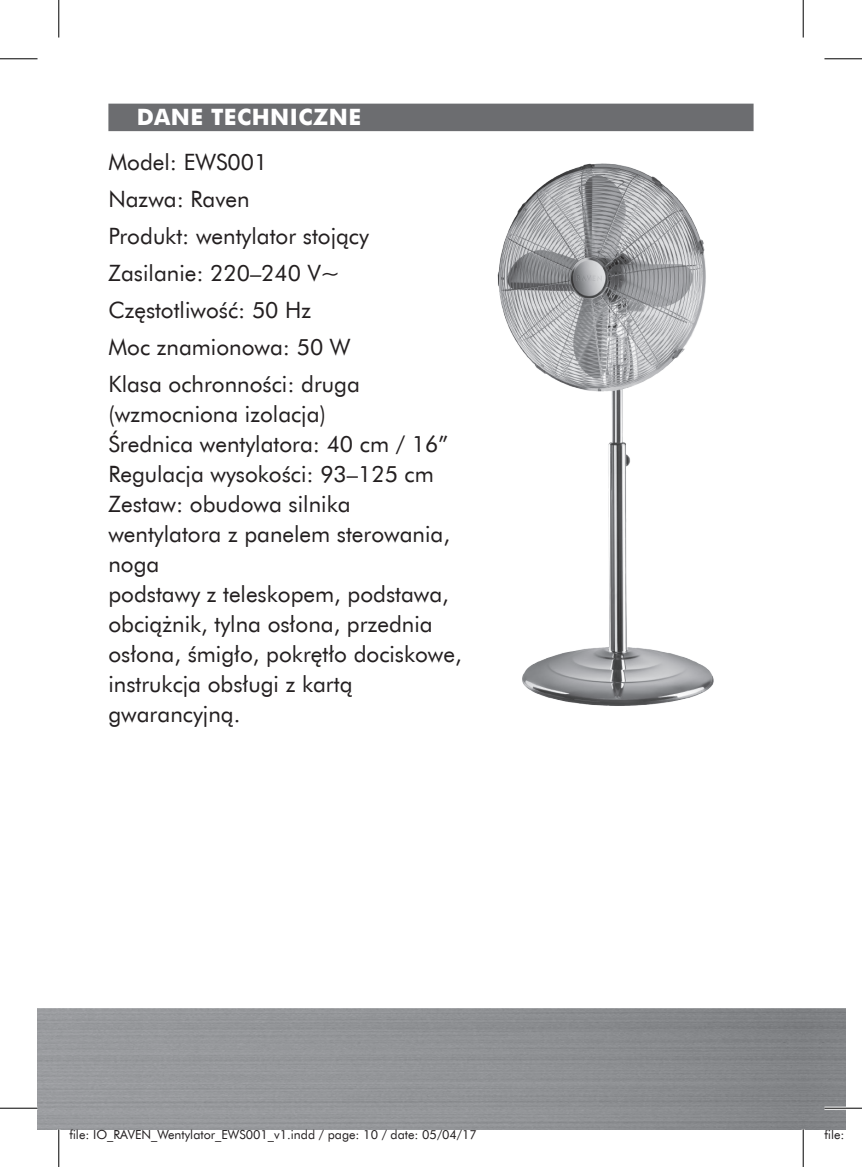
<style>
.page{position:relative;width:862px;height:1167px;background:#fff}
.page>*{position:absolute;margin:0;border:0;box-sizing:border-box;transform-origin:0 0}
.t1{font:22.5px/30px "Futura EU";color:#231f20}
.t2{font:700 22.5px "Futura EU";letter-spacing:.02em;color:#fff}
.t3{font:12.5px "Futura EU";color:#231f20}
</style>
<div class="page">
<div style="left:108px;top:104px;width:645px;height:27px;background:#6c6d70"></div>
<div style="left:803px;top:1008px;width:42px;height:121px;background:#818386"></div>
<img style="left:497px;top:163px;width:217px;height:543px">
<hr style="left:824px;top:1106px;width:38px;height:3px;background:#fff">
<hr style="left:0;top:58px;width:38px;height:1px;background:#000">
<hr style="left:824px;top:58px;width:38px;height:1px;background:#000">
<hr style="left:0;top:1107px;width:38px;height:1px;background:#000">
<hr style="left:824px;top:1107px;width:38px;height:1px;background:#000">
<hr style="left:58px;top:0;width:1px;height:37px;background:#000">
<hr style="left:58px;top:1129px;width:1px;height:37px;background:#000">
<hr style="left:802px;top:0;width:1px;height:37px;background:#000">
<hr style="left:802px;top:1129px;width:1px;height:37px;background:#000">
<p class="t2" style="left:137px;top:103px;width:226px">DANE TECHNICZNE</p>
<p class="t1" style="left:108px;top:144px;width:262px;line-height:37px">Model: EWS001<br>Nazwa: Raven<br>Produkt: wentylator stojący<br>Zasilanie: 220–240 V~<br>Częstotliwość: 50 Hz<br>Moc znamionowa: 50 W<br>Klasa ochronności: druga</p>
<p class="t1" style="left:108px;top:400px;width:355px">(wzmocniona izolacja)<br>Średnica wentylatora: 40 cm / 16”<br>Regulacja wysokości: 93–125 cm<br>Zestaw: obudowa silnika wentylatora z panelem sterowania, noga<br>podstawy z teleskopem, podstawa, obciążnik, tylna osłona, przednia osłona, śmigło, pokrętło dociskowe, instrukcja obsługi z kartą gwarancyjną.</p>
<p class="t3" style="left:69px;top:1126px;width:409px">file: IO_RAVEN_Wentylator_EWS001_v1.indd / page: 10 / date: 05/04/17</p>
<p class="t3" style="left:824px;top:1126px;width:39px">file: IO</p>
</div>
